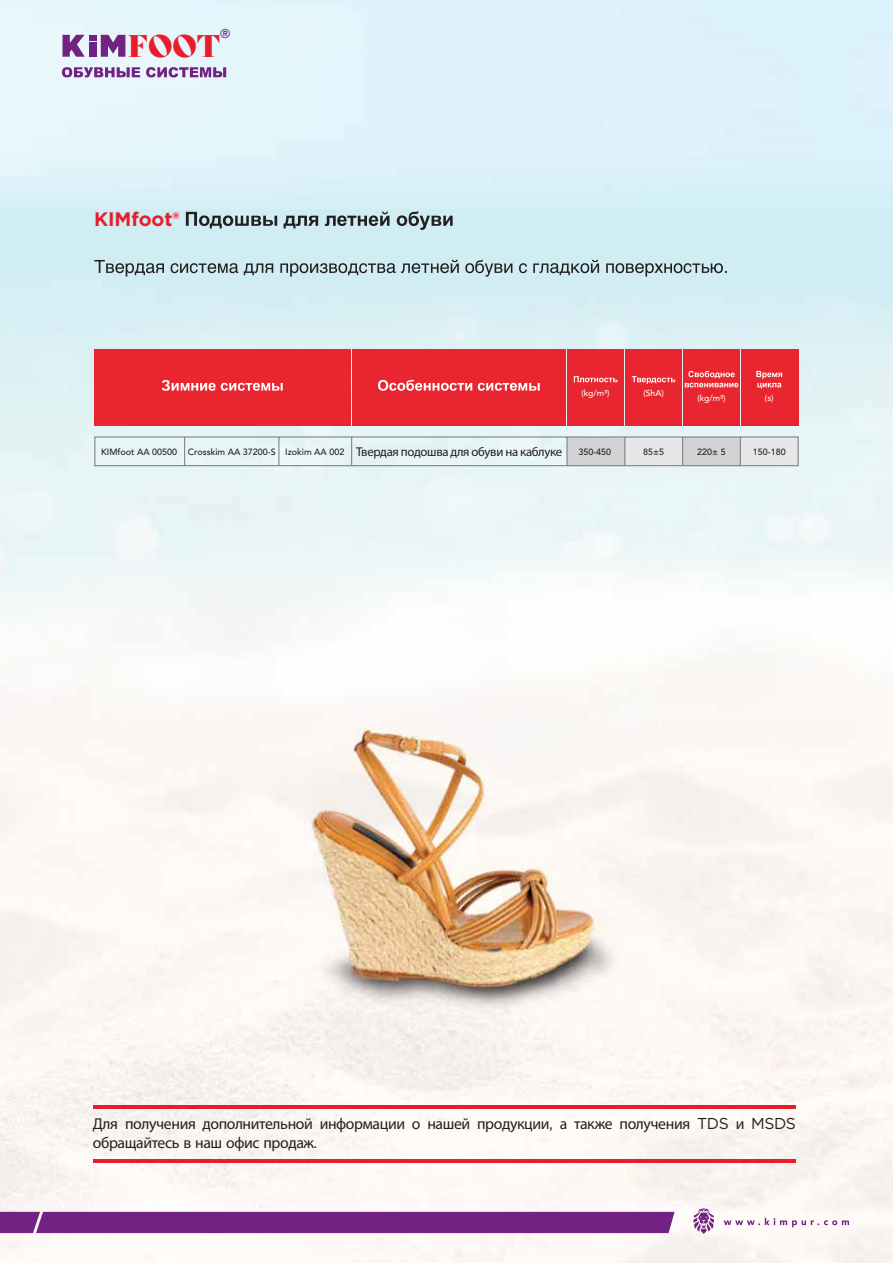
<style>
.page{position:relative;width:893px;height:1263px;background:#fff}
.page>*{position:absolute;margin:0;border:0;box-sizing:border-box;transform-origin:0 0}
.t1{font:30.45px "Bely Display";color:#e81d2c}
.t2{font:700 19.5px "Gotham";letter-spacing:-.005em;color:#e81d2c}
.t3{font:15.75px/19.5px "Myriad Pro";letter-spacing:-.025em;color:#231f20}
.t4{font:12.75px "Myriad Pro";letter-spacing:-.025em;color:#231f20}
.t5{font:500 12.75px "Avenir";color:#722282}
.t6{font:500 9px "Avenir";color:#231f20}
.t7{font:500 8.55px "Avenir";color:#fff}
.s1{font-family:"Gotham"}
</style>
<div class="page">
<img style="left:0;top:0;width:893px;height:740px">
<div style="left:0;top:740px;width:290px;height:518px;background:#fcf7f4"></div>
<div style="left:651px;top:740px;width:242px;height:523px;background:#fbf6f3"></div>
<div style="left:290px;top:1060px;width:361px;height:203px;background:#fef9f6"></div>
<svg style="left:186px;top:211px;width:267px;height:19px;background:#9db0b5"></svg>
<svg style="left:94px;top:260px;width:633px;height:17px;background:#a8bec3"></svg>
<svg style="left:94px;top:436px;width:705px;height:31px;background:#dae3e4"></svg>
<div style="left:94px;top:349px;width:257px;height:76px;background:#e92630"></div>
<div style="left:352px;top:349px;width:213px;height:76px;background:#e92630"></div>
<div style="left:625px;top:349px;width:57px;height:76px;background:#e92630"></div>
<div style="left:683px;top:349px;width:57px;height:76px;background:#e92630"></div>
<div style="left:567px;top:349px;width:57px;height:76px;background:#e92630"></div>
<div style="left:741px;top:349px;width:57px;height:76px;background:#e92630"></div>
<hr style="left:93px;top:1105px;width:703px;height:3px;background:#e81d2c">
<hr style="left:93px;top:1159px;width:703px;height:3px;background:#e81d2c">
<img style="left:245px;top:711px;width:415px;height:349px">
<svg style="left:162px;top:380px;width:121px;height:11px"></svg>
<svg style="left:378px;top:380px;width:162px;height:11px"></svg>
<svg style="left:574px;top:376px;width:43px;height:6px"></svg>
<svg style="left:632px;top:376px;width:43px;height:8px"></svg>
<svg style="left:685px;top:371px;width:53px;height:16px"></svg>
<svg style="left:756px;top:371px;width:26px;height:17px"></svg>
<svg style="left:724px;top:1218px;width:125px;height:9px"></svg>
<div style="left:0;top:1212px;width:675px;height:21px;background:#722282"></div>
<svg style="left:693px;top:1208px;width:21px;height:26px"></svg>
<svg style="left:62px;top:67px;width:78px;height:10px"></svg>
<svg style="left:146px;top:67px;width:80px;height:10px"></svg>
<svg style="left:62px;top:35px;width:23px;height:22px"></svg>
<div style="left:89px;top:42px;width:7px;height:15px;background:#722282"></div>
<div style="left:89px;top:35px;width:7px;height:6px;background:#722282"></div>
<svg style="left:101px;top:35px;width:24px;height:22px"></svg>
<p class="t5" style="left:220px;top:22px;width:12px">®</p>
<h1 class="t1" style="left:128px;top:21px;width:94px">FOOT</h1>
<p class="t2" style="left:94px;top:206px;width:87px">KIMfoot®</p>
<p class="t7" style="left:581px;top:385px;width:30px">(kg/m³)</p>
<p class="t7" style="left:643px;top:385px;width:22px">(ShA)</p>
<p class="t7" style="left:697px;top:390px;width:30px">(kg/m³)</p>
<p class="t7" style="left:765px;top:390px;width:10px">(s)</p>
<p class="t4" style="left:356px;top:444px;width:207px">Твердая подошва для обуви на каблуке</p>
<p class="t6" style="left:101px;top:444px;width:245px">KIMfoot AA 00500 Crosskim AA 37200-S Izokim AA 002</p>
<p class="t6" style="left:578px;top:444px;width:34px">350-450</p>
<p class="t6" style="left:643px;top:444px;width:23px">85±5</p>
<p class="t6" style="left:697px;top:444px;width:30px">220± 5</p>
<p class="t6" style="left:753px;top:444px;width:34px">150-180</p>
<p class="t3" style="left:93px;top:1113px;width:705px">Для получения дополнительной информации о нашей продукции<span class="s1">,</span> а также получения <span class="s1">TDS</span> и <span class="s1">MSDS </span>обращайтесь в наш офис продаж<span class="s1">.</span></p>
</div>
